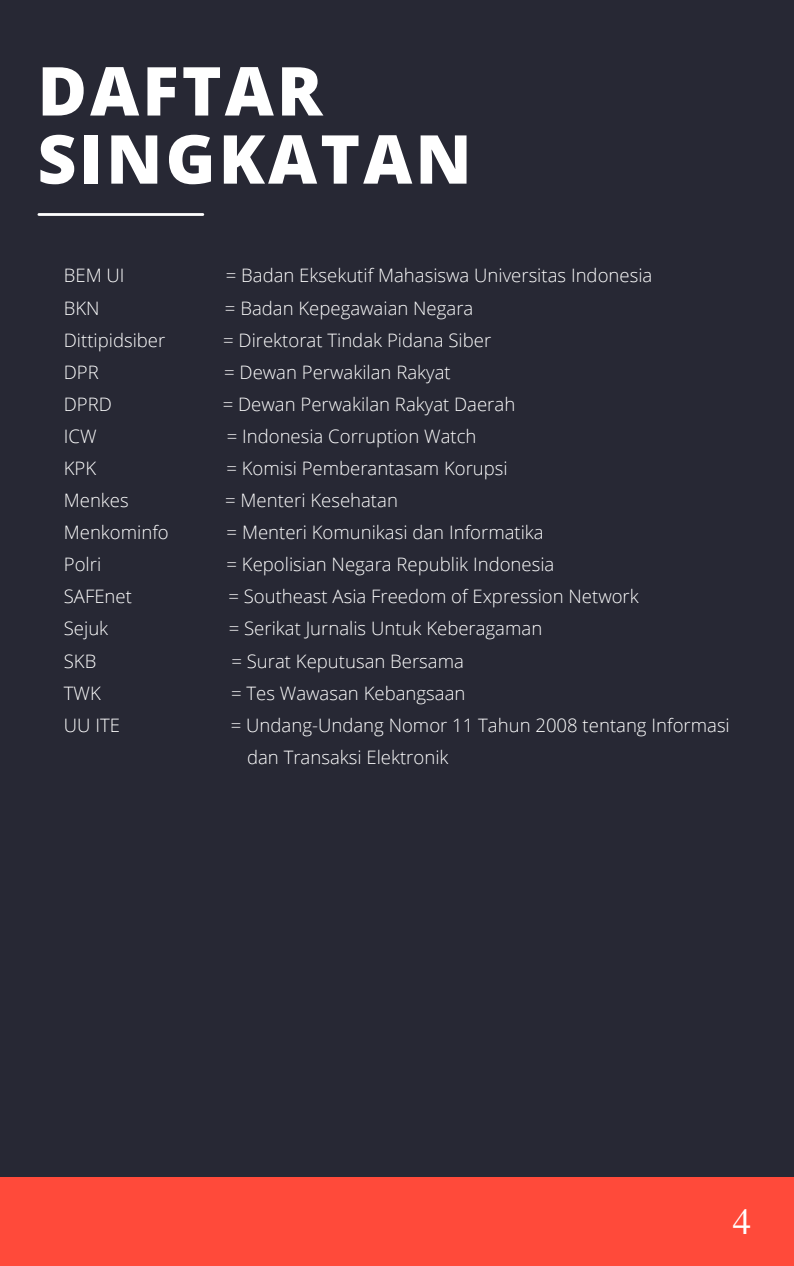
<style>
.page{position:relative;width:794px;height:1266px;background:#fff}
.page>*{position:absolute;margin:0;border:0;box-sizing:border-box;transform-origin:0 0}
.t1{font:800 67.5px/68.1px "Open Sans";letter-spacing:.045em;color:#fff}
.t2{font:36.75px "Te X Gyre Termes";color:#fff}
.t3{font:300 18.52px/32.1px "Open Sans";color:#fff}
</style>
<div class="page">
<div style="left:0;top:0;width:793px;height:1266px;background:#272834"></div>
<div style="left:0;top:1178px;width:793px;height:88px;background:#ff4a3a"></div>
<hr style="left:39px;top:213px;width:164px;height:3px;background:#fff">
<h1 class="t1" style="left:37px;top:55px;width:435px">DAFTAR<br>SINGKATAN</h1>
<p class="t3" style="left:64px;top:259px;width:62px">BEM UI</p>
<p class="t3" style="left:226px;top:259px;width:428px">= Badan Eksekutif Mahasiswa Universitas Indonesia</p>
<p class="t3" style="left:64px;top:291px;width:37px">BKN</p>
<p class="t3" style="left:225px;top:291px;width:250px">= Badan Kepegawaian Negara</p>
<p class="t3" style="left:64px;top:323px;width:103px">Dittipidsiber</p>
<p class="t3" style="left:223px;top:323px;width:269px">= Direktorat Tindak Pidana Siber</p>
<p class="t3" style="left:64px;top:355px;width:36px">DPR</p>
<p class="t3" style="left:224px;top:355px;width:228px">= Dewan Perwakilan Rakyat</p>
<p class="t3" style="left:64px;top:387px;width:50px">DPRD</p>
<p class="t3" style="left:223px;top:387px;width:294px">= Dewan Perwakilan Rakyat Daerah</p>
<p class="t3" style="left:64px;top:420px;width:34px">ICW</p>
<p class="t3" style="left:226px;top:420px;width:251px">= Indonesia Corruption Watch</p>
<p class="t3" style="left:64px;top:452px;width:34px">KPK</p>
<p class="t3" style="left:226px;top:452px;width:283px">= Komisi Pemberantasam Korupsi</p>
<p class="t3" style="left:64px;top:484px;width:66px">Menkes</p>
<p class="t3" style="left:225px;top:484px;width:174px">= Menteri Kesehatan</p>
<p class="t3" style="left:64px;top:516px;width:106px">Menkominfo</p>
<p class="t3" style="left:226px;top:516px;width:318px">= Menteri Komunikasi dan Informatika</p>
<p class="t3" style="left:64px;top:548px;width:39px">Polri</p>
<p class="t3" style="left:226px;top:548px;width:329px">= Kepolisian Negara Republik Indonesia</p>
<p class="t3" style="left:64px;top:580px;width:70px">SAFEnet</p>
<p class="t3" style="left:228px;top:580px;width:411px">= Southeast Asia Freedom of Expression Network</p>
<p class="t3" style="left:64px;top:612px;width:46px">Sejuk</p>
<p class="t3" style="left:229px;top:612px;width:315px">= Serikat Jurnalis Untuk Keberagaman</p>
<p class="t3" style="left:64px;top:644px;width:34px">SKB</p>
<p class="t3" style="left:231px;top:644px;width:234px">= Surat Keputusan Bersama</p>
<p class="t3" style="left:64px;top:676px;width:39px">TWK</p>
<p class="t3" style="left:231px;top:676px;width:236px">= Tes Wawasan Kebangsaan</p>
<p class="t3" style="left:64px;top:708px;width:58px">UU ITE</p>
<p class="t3" style="left:247px;top:708px;width:484px;text-indent:-16px">= Undang-Undang Nomor 11 Tahun 2008 tentang Informasi dan Transaksi Elektronik</p>
<h2 class="t2" style="left:732px;top:1195px;width:20px">4</h2>
</div>
